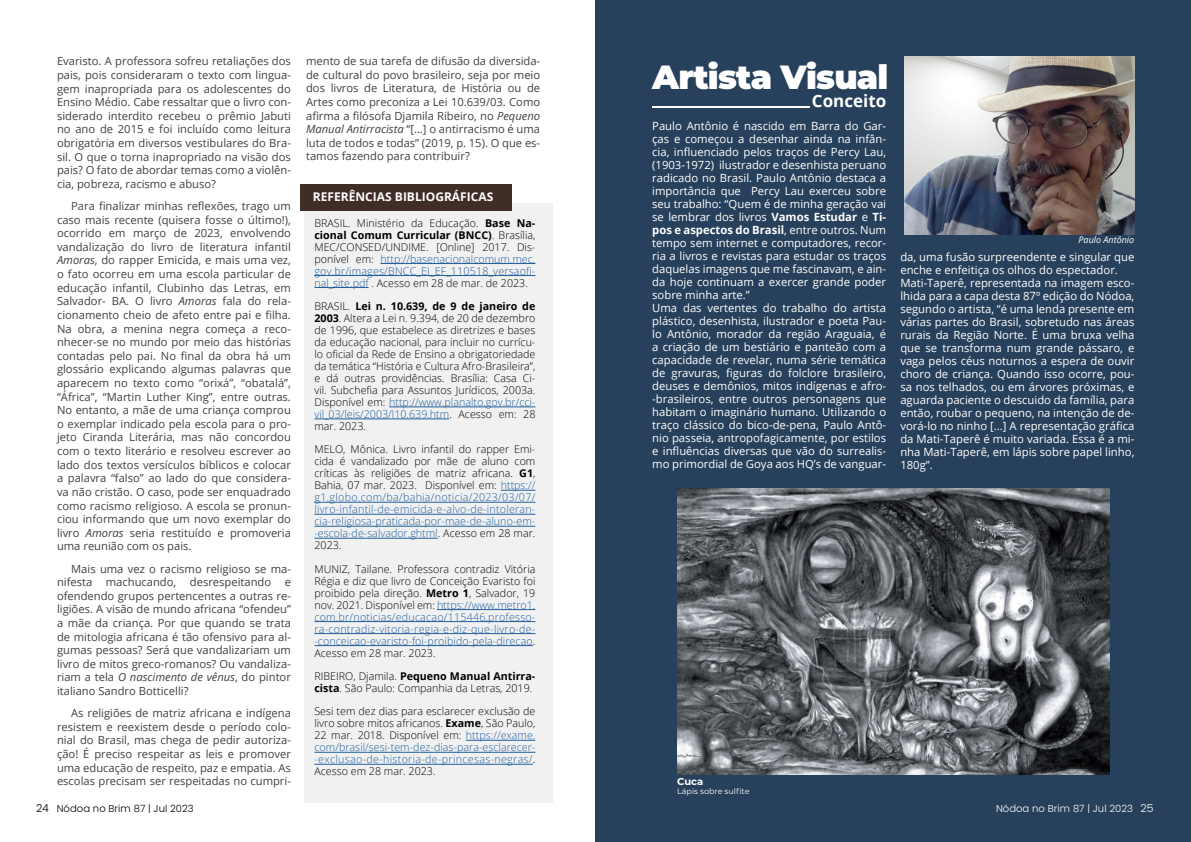
<style>
.page{position:relative;width:1191px;height:842px;background:#fff}
.page>*{position:absolute;margin:0;border:0;box-sizing:border-box;transform-origin:0 0}
.t1{font:900 33.5px "Montserrat";letter-spacing:-.025em;color:#fff}
.t2{font:700 17px "Open Sans";color:#fff}
.t3{font:700 12px "Open Sans";color:#fff}
.t4{font:11.3px/13px "Open Sans";color:#fff}
.t5{font:11.2px/13.6px "Open Sans";color:#414042;text-align:justify}
.t6{font:300 10.7px/12px "Open Sans";color:#000;text-align:justify}
.t7{font:300 10.7px/12px "Open Sans";color:#215e9e;text-align:justify}
.t8{font:300 10px "Poppins";letter-spacing:.005em;color:#000}
.t9{font:300 10px "Poppins";letter-spacing:.005em;color:#fff}
.t10{font:700 10px "Montserrat";color:#fff}
.t11{font:italic 9px "Open Sans";color:#fff}
.t12{font:8px "Montserrat";color:#fff}
.s1{font-style:italic}
.s2{font-weight:700}
.s3{color:#215e9e}
.s4{color:#000}
.s5{font-weight:700;color:#000}
.s6{font-size:11px}
</style>
<div class="page">
<div style="left:595px;top:0;width:596px;height:842px;background:#27405b"></div>
<img style="left:904px;top:57px;width:230px;height:177px">
<img style="left:677px;top:488px;width:432px;height:286px">
<div style="left:305px;top:203px;width:248px;height:599px;background:#f1f1f1"></div>
<div style="left:300px;top:184px;width:212px;height:26px;background:#402d26"></div>
<hr style="left:380px;top:263px;width:155px;height:1px;background:#215e9e">
<hr style="left:314px;top:275px;width:221px;height:1px;background:#215e9e">
<hr style="left:314px;top:287px;width:54px;height:1px;background:#215e9e">
<hr style="left:389px;top:407px;width:146px;height:1px;background:#215e9e">
<hr style="left:314px;top:419px;width:135px;height:1px;background:#215e9e">
<hr style="left:501px;top:490px;width:34px;height:1px;background:#215e9e">
<hr style="left:314px;top:502px;width:221px;height:1px;background:#215e9e">
<hr style="left:314px;top:514px;width:221px;height:1px;background:#215e9e">
<hr style="left:314px;top:526px;width:221px;height:1px;background:#215e9e">
<hr style="left:314px;top:538px;width:124px;height:1px;background:#215e9e">
<hr style="left:437px;top:609px;width:98px;height:1px;background:#215e9e">
<hr style="left:314px;top:621px;width:221px;height:1px;background:#215e9e">
<hr style="left:314px;top:633px;width:221px;height:1px;background:#215e9e">
<hr style="left:314px;top:645px;width:219px;height:1px;background:#215e9e">
<hr style="left:466px;top:740px;width:69px;height:1px;background:#215e9e">
<hr style="left:314px;top:752px;width:221px;height:1px;background:#215e9e">
<hr style="left:314px;top:764px;width:219px;height:1px;background:#215e9e">
<hr style="left:652px;top:106px;width:157px;height:1px;background:#fff">
<p class="t5" style="left:57px;top:54px;width:235px">Evaristo. A professora sofreu retaliações dos pais, pois consideraram o texto com lingua&shy;gem inapropriada para os adolescentes do Ensino Médio. Cabe ressaltar que o livro con&shy;siderado interdito recebeu o prêmio Jabuti no ano de 2015 e foi incluído como leitura obrigatória em diversos vestibulares do Bra&shy;sil. O que o torna inapropriado na visão dos pais? O fato de abordar temas como a violên&shy;cia, pobreza, racismo e abuso?</p>
<p class="t5" style="left:57px;top:199px;width:235px;text-indent:14px">Para finalizar minhas reflexões, trago um caso mais recente (quisera fosse o último!), ocorrido em março de 2023, envolvendo vandalização do livro de literatura infantil <span class="s1">Amoras</span>, do rapper Emicida, e mais uma vez, o fato ocorreu em uma escola particular de educação infantil, Clubinho das Letras, em Salvador- BA. O livro <span class="s1">Amoras</span> fala do rela&shy;cionamento cheio de afeto entre pai e filha.<br>Na obra, a menina negra começa a reco&shy;nhecer-se no mundo por meio das histórias contadas pelo pai. No final da obra há um glossário explicando algumas palavras que aparecem no texto como “orixá”, “obatalá”, “África”, “Martin Luther King”, entre outras.<br>No entanto, a mãe de uma criança comprou o exemplar indicado pela escola para o pro&shy;jeto Ciranda Literária, mas não concordou com o texto literário e resolveu escrever ao lado dos textos versículos bíblicos e colocar a palavra “falso” ao lado do que considera&shy;va não cristão. O caso, pode ser enquadrado como racismo religioso. A escola se pronun&shy;ciou informando que um novo exemplar do livro <span class="s1">Amoras</span> seria restituído e promoveria uma reunião com os pais.</p>
<p class="t5" style="left:57px;top:561px;width:235px;text-indent:14px">Mais uma vez o racismo religioso se ma&shy;nifesta machucando, desrespeitando e ofendendo grupos pertencentes a outras re&shy;ligiões. A visão de mundo africana “ofendeu” a mãe da criança. Por que quando se trata de mitologia africana é tão ofensivo para al&shy;gumas pessoas? Será que vandalizariam um livro de mitos greco-romanos? Ou vandaliza&shy;riam a tela <span class="s1">O nascimento de vênus</span>, do pintor italiano Sandro Botticelli?</p>
<p class="t5" style="left:57px;top:706px;width:235px;text-indent:14px">As religiões de matriz africana e indígena resistem e reexistem desde o período colo&shy;nial do Brasil, mas chega de pedir autoriza&shy;ção! É preciso respeitar as leis e promover uma educação de respeito, paz e empatia. As escolas precisam ser respeitadas no cumpri-</p>
<p class="t5" style="left:306px;top:54px;width:236px">mento de sua tarefa de difusão da diversida&shy;de cultural do povo brasileiro, seja por meio dos livros de Literatura, de História ou de Artes como preconiza a Lei 10.639/03. Como afirma a filósofa Djamila Ribeiro, no <span class="s1">Pequeno Manual Antirracista</span> “[...] o antirracismo é uma luta de todos e todas” (2019, p. 15). O que es&shy;tamos fazendo para contribuir?</p>
<p class="t3" style="left:313px;top:188px;width:182px">REFERÊNCIAS BIBLIOGRÁFICAS</p>
<p class="t6" style="left:314px;top:217px;width:222px">BRASIL. Ministério da Educação. <span class="s2">Base Na&shy;cional Comum Curricular (BNCC)</span>. Brasília, MEC/CONSED/UNDIME. [Online] 2017. Dis&shy;ponível em: <span class="s3">http://basenacionalcomum.mec. gov.br/images/BNCC_EI_EF_110518_versaofi&shy;nal_site.pdf</span> . Acesso em 28 de mar. de 2023.</p>
<p class="t6" style="left:314px;top:300px;width:222px">BRASIL. <span class="s2">Lei n. 10.639, de 9 de janeiro de 2003</span>. Altera a Lei n. 9.394, de 20 de dezembro de 1996, que estabelece as diretrizes e bases da educação nacional, para incluir no currícu&shy;lo oficial da Rede de Ensino a obrigatoriedade da temática “História e Cultura Afro-Brasileira”, e dá outras providências. Brasília: Casa Ci&shy;vil. Subchefia para Assuntos Jurídicos, 2003a.<br>Disponível em: <span class="s3">http://www.planalto.gov.br/cci&shy;vil_03/leis/2003/l10.639.htm</span>. Acesso em: 28 mar. 2023.</p>
<p class="t7" style="left:314px;top:443px;width:222px"><span class="s4">MELO, Mônica. Livro infantil do rapper Emi&shy;cida é vandalizado por mãe de aluno com críticas às religiões de matriz africana.</span> <span class="s5">G1</span><span class="s4">, Bahia, 07 mar. 2023. Disponível em:</span> https:// g1.globo.com/ba/bahia/noticia/2023/03/07/ livro-infantil-de-emicida-e-alvo-de-intoleran&shy;cia-religiosa-praticada-por-mae-de-aluno-em--escola-de-salvador.ghtml<span class="s4">. Acesso em 28 mar.<br>2023.</span></p>
<p class="t6" style="left:314px;top:563px;width:222px">MUNIZ, Tailane. Professora contradiz Vitória Régia e diz que livro de Conceição Evaristo foi proibido pela direção. <span class="s2">Metro 1</span>, Salvador, 19 nov. 2021. Disponível em: <span class="s3">https://www.metro1. com.br/noticias/educacao/115446,professo&shy;ra-contradiz-vitoria-regia-e-diz-que-livro-de--conceicao-evaristo-foi-proibido-pela-direcao</span>.<br>Acesso em 28 mar. 2023.</p>
<p class="t6" style="left:314px;top:670px;width:222px">RIBEIRO, Djamila. <span class="s2">Pequeno Manual Antirra&shy;cista</span>. São Paulo: Companhia da Letras, 2019.</p>
<p class="t6" style="left:314px;top:705px;width:222px">Sesi tem dez dias para esclarecer exclusão de livro sobre mitos africanos. <span class="s2">Exame</span>, São Paulo, 22 mar. 2018. Disponível em: <span class="s3">https://exame. com/brasil/sesi-tem-dez-dias-para-esclarecer--exclusao-de-historia-de-princesas-negras/</span>.<br>Acesso em 28 mar. 2023.</p>
<h1 class="t1" style="left:652px;top:52px;width:238px">Artista Visual</h1>
<h2 class="t2" style="left:812px;top:89px;width:76px">Conceito</h2>
<p class="t4" style="left:652px;top:119px;width:235px">Paulo Antônio é nascido em Barra do Gar&shy;ças e começou a desenhar ainda na infân&shy;cia, influenciado pelos traços de Percy Lau, (1903-1972) ilustrador e desenhista peruano radicado no Brasil. Paulo Antônio destaca a importância que Percy Lau exerceu sobre seu trabalho: “Quem é de minha geração vai se lembrar dos livros <span class="s2">Vamos Estudar</span> e <span class="s2">Ti&shy;pos e aspectos do Brasil</span>, entre outros. Num tempo sem internet e computadores, recor&shy;ria a livros e revistas para estudar os traços daquelas imagens que me fascinavam, e ain&shy;da hoje continuam a exercer grande poder sobre minha arte.”<br>Uma das vertentes do trabalho do artista plástico, desenhista, ilustrador e poeta Pau&shy;lo Antônio, morador da região Araguaia, é a criação de um bestiário e panteão com a capacidade de revelar, numa série temática de gravuras, figuras do folclore brasileiro, deuses e demônios, mitos indígenas e afro--brasileiros, entre outros personagens que habitam o imaginário humano. Utilizando o traço clássico do bico-de-pena, Paulo Antô&shy;nio passeia, antropofagicamente, por estilos e influências diversas que vão do surrealis&shy;mo primordial de Goya aos HQ’s de vanguar-</p>
<p class="t11" style="left:1078px;top:233px;width:57px">Paulo Antônio</p>
<p class="t4" style="left:900px;top:250px;width:236px">da, uma fusão surpreendente e singular que enche e enfeitiça os olhos do espectador.<br>Mati-Taperê, representada na imagem esco&shy;lhida para a capa desta 87º edição do Nódoa, segundo o artista, “é uma lenda presente em várias partes do Brasil, sobretudo nas áreas rurais da Região Norte. É uma bruxa velha que se transforma num grande pássaro, e vaga pelos céus noturnos a espera de ouvir choro de criança. Quando isso ocorre, pou&shy;sa nos telhados, ou em árvores próximas, e aguarda paciente o descuido da família, para então, roubar o pequeno, na intenção de de&shy;vorá-lo no ninho [...] A representação gráfica da Mati-Taperê é muito variada. Essa é a mi&shy;nha Mati-Taperê, em lápis sobre papel linho, 180g”.</p>
<p class="t10" style="left:677px;top:774px;width:28px">Cuca</p>
<p class="t12" style="left:677px;top:785px;width:74px">Lápis sobre sulfite</p>
<p class="t8" style="left:36px;top:802px;width:159px"><span class="s6">24</span> Nódoa no Brim 87 | Jul 2023</p>
<p class="t9" style="left:996px;top:802px;width:159px">Nódoa no Brim 87 | Jul 2023 <span class="s6">25</span></p>
</div>
